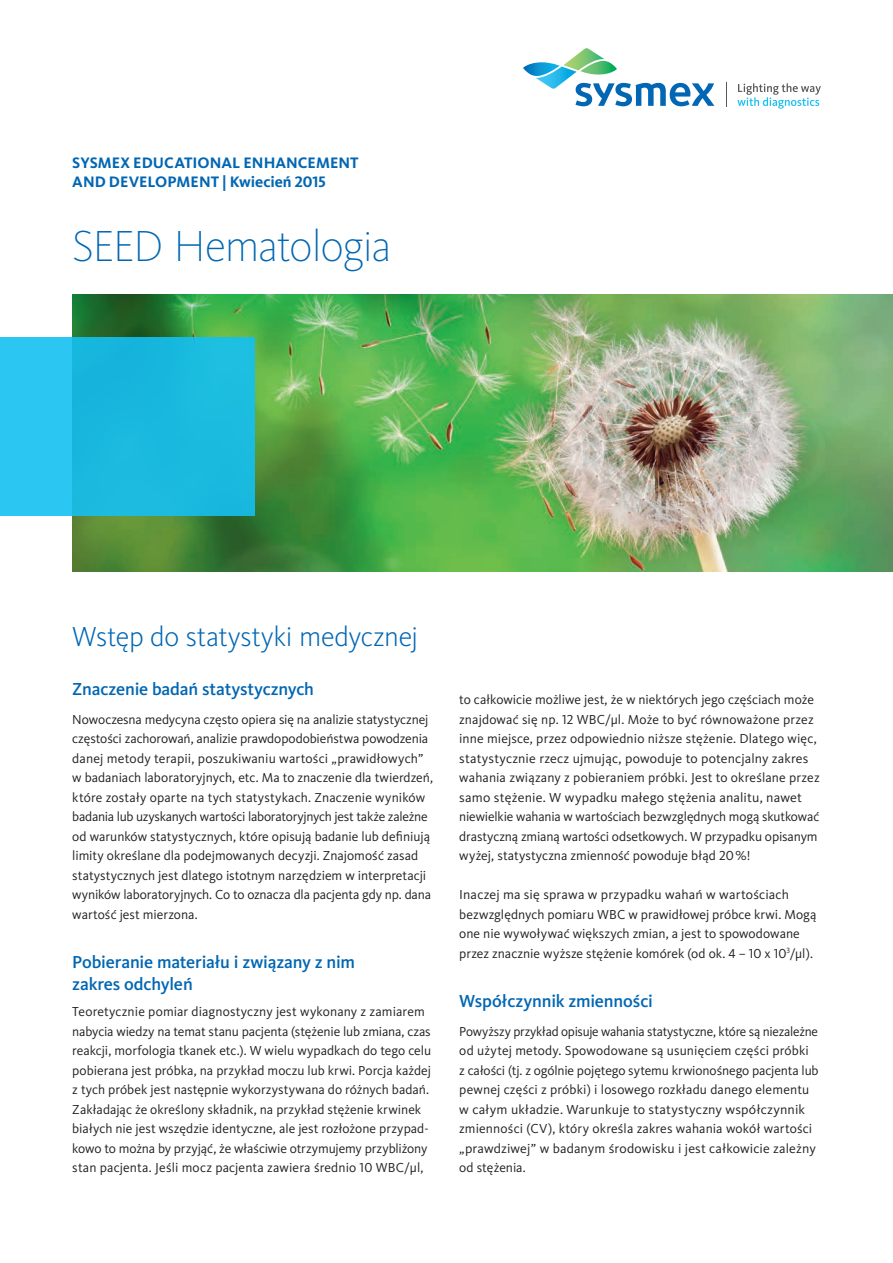
<style>
.page{position:relative;width:893px;height:1263px;background:#fff}
.page>*{position:absolute;margin:0;border:0;box-sizing:border-box;transform-origin:0 0}
.t1{font:200 45px "Kievit Pro";letter-spacing:-.03em;color:#0166b3}
.t2{font:300 28.5px "Kievit Pro";letter-spacing:-.01em;color:#0166b3}
.t3{font:500 18px/22.5px "Kievit Pro";letter-spacing:-.01em;color:#0166b3}
.t4{font:700 15.75px/18.9px "Kievit Pro";color:#0166b3}
.t5{font:13.5px/19.5px "Kievit Pro";letter-spacing:.005em;color:#231f20}
</style>
<div class="page">
<svg style="left:523px;top:48px;width:191px;height:58px"></svg>
<svg style="left:726px;top:83px;width:1px;height:24px"></svg>
<svg style="left:737px;top:83px;width:84px;height:26px"></svg>
<img style="left:72px;top:295px;width:821px;height:276px">
<div style="left:0;top:337px;width:255px;height:179px;background:linear-gradient(to right,#29c3f0,#14b7d8)"></div>
<p class="t4" style="left:72px;top:153px;width:288px">SYSMEX EDUCATIONAL ENHANCEMENT<br>AND DEVELOPMENT | Kwiecień 2015</p>
<h1 class="t1" style="left:72px;top:219px;width:321px">SEED Hematologia</h1>
<h2 class="t2" style="left:72px;top:619px;width:347px">Wstęp do statystyki medycznej</h2>
<h3 class="t3" style="left:72px;top:677px;width:243px">Znaczenie badań statystycznych</h3>
<p class="t5" style="left:72px;top:709px;width:362px">Nowoczesna medycyna często opiera się na analizie statystycznej częstości zachorowań, analizie prawdopodobieństwa powodzenia danej metody terapii, poszukiwaniu wartości „prawidłowych” w badaniach laboratoryjnych, etc. Ma to znaczenie dla twierdzeń, które zostały oparte na tych statystykach. Znaczenie wyników badania lub uzyskanych wartości laboratoryjnych jest także zależne od warunków statystycznych, które opisują badanie lub definiują limity określane dla podejmowanych decyzji. Znajomość zasad statystycznych jest dlatego istotnym narzędziem w interpretacji wyników laboratoryjnych. Co to oznacza dla pacjenta gdy np. dana wartość jest mierzona.</p>
<h3 class="t3" style="left:72px;top:950px;width:284px">Pobieranie materiału i związany z nim zakres odchyleń</h3>
<p class="t5" style="left:72px;top:1002px;width:360px">Teoretycznie pomiar diagnostyczny jest wykonany z zamiarem nabycia wiedzy na temat stanu pacjenta (stężenie lub zmiana, czas reakcji, morfologia tkanek etc.). W wielu wypadkach do tego celu pobierana jest próbka, na przykład moczu lub krwi. Porcja każdej z tych próbek jest następnie wykorzystywana do różnych badań.<br>Zakładając że określony składnik, na przykład stężenie krwinek białych nie jest wszędzie identyczne, ale jest rozłożone przypad&shy;kowo to można by przyjąć, że właściwie otrzymujemy przybliżony stan pacjenta. Jeśli mocz pacjenta zawiera średnio 10 WBC/µl,</p>
<p class="t5" style="left:459px;top:690px;width:362px">to całkowicie możliwe jest, że w niektórych jego częściach może znajdować się np. 12 WBC/µl. Może to być równoważone przez inne miejsce, przez odpowiednio niższe stężenie. Dlatego więc, statystycznie rzecz ujmując, powoduje to potencjalny zakres wahania związany z pobieraniem próbki. Jest to określane przez samo stężenie. W wypadku małego stężenia analitu, nawet niewielkie wahania w wartościach bezwzględnych mogą skutkować drastyczną zmianą wartości odsetkowych. W przypadku opisanym wyżej, statystyczna zmienność powoduje błąd 20%!</p>
<p class="t5" style="left:459px;top:885px;width:359px">Inaczej ma się sprawa w przypadku wahań w wartościach bezwzględnych pomiaru WBC w prawidłowej próbce krwi. Mogą one nie wywoływać większych zmian, a jest to spowodowane przez znacznie wyższe stężenie komórek (od ok. 4 – 10 x 10<sup>3</sup>/µl).</p>
<h3 class="t3" style="left:459px;top:989px;width:195px">Współczynnik zmienności</h3>
<p class="t5" style="left:459px;top:1021px;width:361px">Powyższy przykład opisuje wahania statystyczne, które są niezależne od użytej metody. Spowodowane są usunięciem części próbki<br>z całości (tj. z ogólnie pojętego sytemu krwionośnego pacjenta lub pewnej części z próbki) i losowego rozkładu danego elementu w całym układzie. Warunkuje to statystyczny współczynnik zmienności (CV), który określa zakres wahania wokół wartości „prawdziwej” w badanym środowisku i jest całkowicie zależny od stężenia.</p>
</div>
